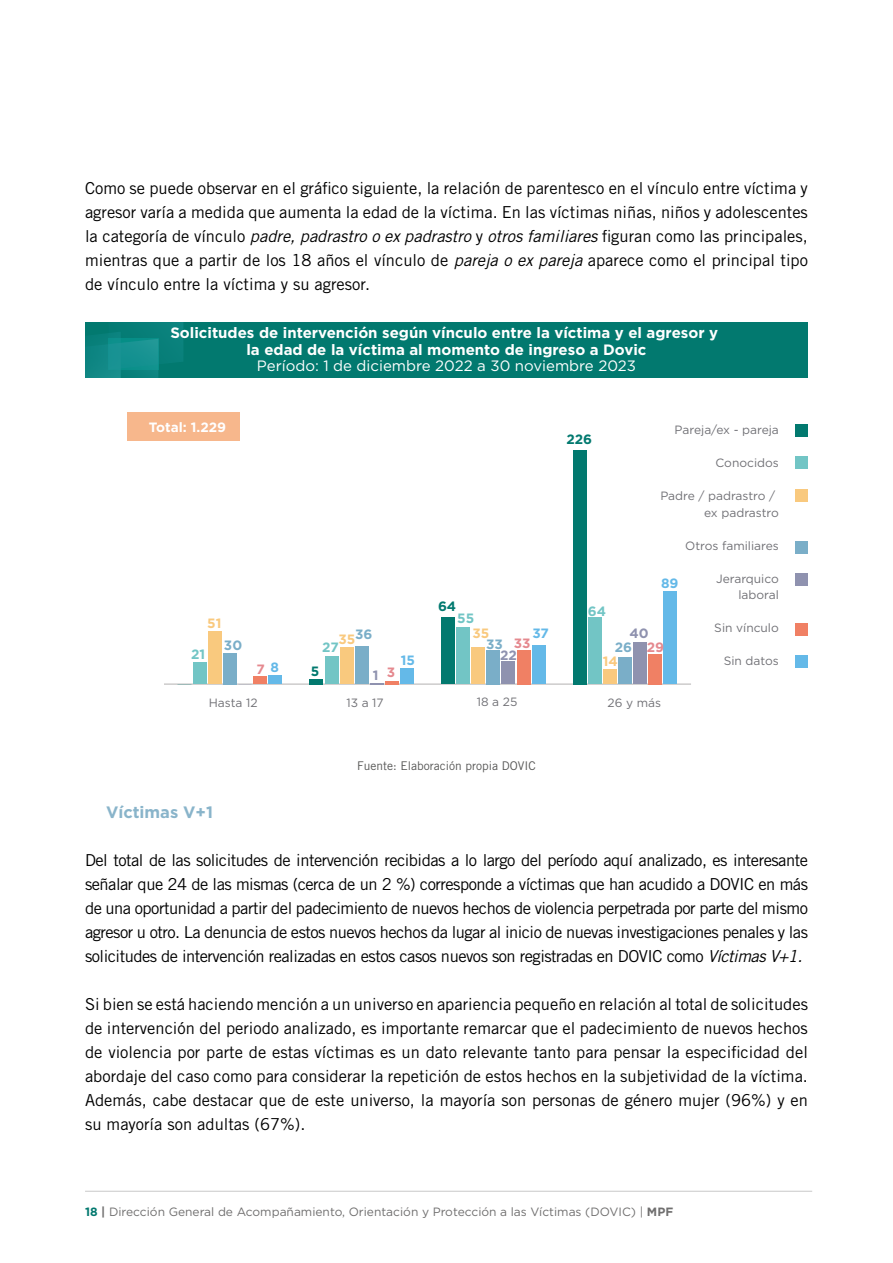
<style>
.page{position:relative;width:893px;height:1263px;background:#fff}
.page>*{position:absolute;margin:0;border:0;box-sizing:border-box;transform-origin:0 0}
.t1{font:16.5px/24px "Trade Gothic LT Std";color:#000;text-align:justify}
.t2{font:700 16.5px "Gotham";color:#89b4ca}
.t3{font:700 15px/16.5px "Gotham";color:#fff;text-align:center}
.t4{font:15px "Gotham";color:#fff}
.t5{font:700 13.5px/14px "Gotham";color:#7aaec8}
.t6{font:700 13.5px "Gotham";color:#fff}
.t7{font:700 13.5px "Gotham";color:#72c5c5}
.t8{font:700 13.5px "Gotham";color:#64b9e8}
.t9{font:700 13.5px "Gotham";color:#f9c97e}
.t10{font:700 13.5px "Gotham";color:#02796f}
.t11{font:700 13.5px "Gotham";color:#8f92af}
.t12{font:700 13.5px "Gotham";color:#e5898f}
.t13{font:12px/16.5px "Gotham";color:#717176;text-align:right}
.t14{font:12px "Gotham";color:#706f6f}
.t15{font:12px "Trade Gothic LT Std";color:#575756}
.s1{font-style:italic}
.s2{color:#e5898f}
.s3{color:#f9c97e}
.s4{font-weight:700;color:#03796f}
.s5{font-weight:700}
</style>
<div class="page">
<hr style="left:85px;top:1191px;width:727px;height:1px;background:#c8c8c8">
<div style="left:795px;top:425px;width:12px;height:12px;background:#02796f"></div>
<div style="left:795px;top:457px;width:12px;height:12px;background:#72c5c5"></div>
<div style="left:795px;top:489px;width:12px;height:12px;background:#f9c97e"></div>
<div style="left:795px;top:541px;width:12px;height:12px;background:#7aaec8"></div>
<div style="left:795px;top:573px;width:12px;height:12px;background:#8f92af"></div>
<div style="left:795px;top:623px;width:12px;height:13px;background:#f08064"></div>
<div style="left:795px;top:655px;width:12px;height:13px;background:#64b9e8"></div>
<div style="left:85px;top:322px;width:723px;height:56px;background:#02796f"></div>
<hr style="left:164px;top:684px;width:527px;height:1px;background:#b3b2b2">
<div style="left:268px;top:676px;width:14px;height:8px;background:#64b9e8"></div>
<div style="left:400px;top:668px;width:14px;height:16px;background:#64b9e8"></div>
<div style="left:532px;top:646px;width:13px;height:38px;background:#64b9e8"></div>
<div style="left:664px;top:592px;width:13px;height:92px;background:#64b9e8"></div>
<div style="left:253px;top:677px;width:14px;height:7px;background:#f08064"></div>
<hr style="left:385px;top:681px;width:14px;height:3px;background:#f08064">
<div style="left:517px;top:650px;width:13px;height:34px;background:#f08064"></div>
<div style="left:648px;top:654px;width:14px;height:30px;background:#f08064"></div>
<svg style="left:370px;top:683px;width:13px;height:1px"></svg>
<div style="left:502px;top:661px;width:13px;height:23px;background:#8f92af"></div>
<div style="left:633px;top:643px;width:14px;height:41px;background:#8f92af"></div>
<div style="left:223px;top:653px;width:14px;height:31px;background:#7aaec8"></div>
<div style="left:355px;top:647px;width:13px;height:37px;background:#7aaec8"></div>
<div style="left:487px;top:650px;width:13px;height:34px;background:#7aaec8"></div>
<div style="left:618px;top:657px;width:14px;height:27px;background:#7aaec8"></div>
<div style="left:208px;top:631px;width:14px;height:53px;background:#f9c97e"></div>
<div style="left:340px;top:648px;width:13px;height:36px;background:#f9c97e"></div>
<div style="left:472px;top:648px;width:13px;height:36px;background:#f9c97e"></div>
<div style="left:603px;top:670px;width:14px;height:14px;background:#f9c97e"></div>
<div style="left:193px;top:662px;width:14px;height:22px;background:#72c5c5"></div>
<div style="left:325px;top:656px;width:13px;height:28px;background:#72c5c5"></div>
<div style="left:456px;top:627px;width:14px;height:57px;background:#72c5c5"></div>
<div style="left:588px;top:618px;width:14px;height:66px;background:#72c5c5"></div>
<div style="left:310px;top:679px;width:13px;height:5px;background:#02796f"></div>
<div style="left:441px;top:618px;width:14px;height:66px;background:#02796f"></div>
<div style="left:573px;top:450px;width:14px;height:234px;background:#02796f"></div>
<div style="left:128px;top:412px;width:112px;height:29px;background:#f7b78c"></div>
<svg style="left:85px;top:322px;width:98px;height:56px"></svg>
<p class="t1" style="left:85px;top:176px;width:724px">Como se puede observar en el gráfico siguiente, la relación de parentesco en el vínculo entre víctima y agresor varía a medida que aumenta la edad de la víctima. En las víctimas niñas, niños y adolescentes la categoría de vínculo <span class="s1">padre, padrastro o ex padrastro</span> y <span class="s1">otros familiares</span> figuran como las principales, mientras que a partir de los 18 años el vínculo de <span class="s1">pareja o ex pareja</span> aparece como el principal tipo de vínculo entre la víctima y su agresor.</p>
<p class="t3" style="left:170px;top:324px;width:549px">Solicitudes de intervención según vínculo entre la víctima y el agresor y la edad de la víctima al momento de ingreso a Dovic</p>
<p class="t4" style="left:257px;top:356px;width:381px">Período: 1 de diciembre 2022 a 30 noviembre 2023</p>
<p class="t6" style="left:149px;top:419px;width:79px">Total: 1.229</p>
<p class="t9" style="left:207px;top:614px;width:16px">51</p>
<p class="t7" style="left:191px;top:645px;width:16px">21</p>
<p class="t5" style="left:224px;top:638px;width:20px">30</p>
<p class="t8" style="left:270px;top:658px;width:10px">8</p>
<p class="t12" style="left:256px;top:660px;width:10px">7</p>
<p class="t5" style="left:355px;top:627px;width:19px">36</p>
<p class="t9" style="left:338px;top:630px;width:18px">35</p>
<p class="t7" style="left:322px;top:638px;width:18px">27</p>
<p class="t10" style="left:311px;top:662px;width:10px">5</p>
<p class="t11" style="left:373px;top:666px;width:7px">1</p>
<p class="t8" style="left:401px;top:651px;width:16px">15</p>
<p class="t12" style="left:387px;top:663px;width:10px">3</p>
<p class="t10" style="left:438px;top:598px;width:20px">64</p>
<p class="t7" style="left:457px;top:609px;width:19px">55</p>
<p class="t9" style="left:472px;top:624px;width:18px">35</p>
<p class="t8" style="left:532px;top:624px;width:18px">37</p>
<p class="t5" style="left:486px;top:637px;width:46px">33 <span class="s2">33</span></p>
<p class="t11" style="left:500px;top:646px;width:18px">22</p>
<p class="t13" style="left:675px;top:422px;width:106px">Pareja/ex - pareja</p>
<p class="t13" style="left:715px;top:455px;width:65px">Conocidos</p>
<p class="t13" style="left:660px;top:488px;width:120px">Padre / padrastro / ex padrastro</p>
<p class="t13" style="left:685px;top:537px;width:95px">Otros familiares</p>
<p class="t13" style="left:716px;top:570px;width:64px">Jerarquico laboral</p>
<p class="t13" style="left:714px;top:620px;width:66px">Sin vínculo</p>
<p class="t13" style="left:724px;top:653px;width:57px">Sin datos</p>
<p class="t10" style="left:566px;top:431px;width:27px">226</p>
<p class="t8" style="left:661px;top:575px;width:19px">89</p>
<p class="t7" style="left:588px;top:602px;width:20px">64</p>
<p class="t11" style="left:629px;top:624px;width:21px">40</p>
<p class="t5" style="left:603px;top:641px;width:63px;text-indent:12px">26 <span class="s2">29<br></span><span class="s3">14</span></p>
<p class="t13" style="left:209px;top:694px;width:50px">Hasta 12</p>
<p class="t13" style="left:346px;top:694px;width:39px">13 a 17</p>
<p class="t13" style="left:477px;top:693px;width:42px">18 a 25</p>
<p class="t13" style="left:607px;top:694px;width:55px">26 y más</p>
<p class="t15" style="left:357px;top:759px;width:180px">Fuente: Elaboración propia DOVIC</p>
<p class="t2" style="left:106px;top:801px;width:108px">Víctimas V+1</p>
<p class="t1" style="left:85px;top:848px;width:724px">Del total de las solicitudes de intervención recibidas a lo largo del período aquí analizado, es interesante señalar que 24 de las mismas (cerca de un 2 %) corresponde a víctimas que han acudido a DOVIC en más de una oportunidad a partir del padecimiento de nuevos hechos de violencia perpetrada por parte del mismo agresor u otro. La denuncia de estos nuevos hechos da lugar al inicio de nuevas investigaciones penales y las solicitudes de intervención realizadas en estos casos nuevos son registradas en DOVIC como <span class="s1">Víctimas V+1.</span></p>
<p class="t1" style="left:85px;top:992px;width:724px">Si bien se está haciendo mención a un universo en apariencia pequeño en relación al total de solicitudes de intervención del periodo analizado, es importante remarcar que el padecimiento de nuevos hechos de violencia por parte de estas víctimas es un dato relevante tanto para pensar la especificidad del abordaje del caso como para considerar la repetición de estos hechos en la subjetividad de la víctima.<br>Además, cabe destacar que de este universo, la mayoría son personas de género mujer (96%) y en su mayoría son adultas (67%).</p>
<p class="t14" style="left:85px;top:1204px;width:590px"><span class="s4">18</span> <span class="s5">|</span> Dirección General de Acompañamiento, Orientación y Protección a las Víctimas (DOVIC) | <span class="s5">MPF</span></p>
</div>
